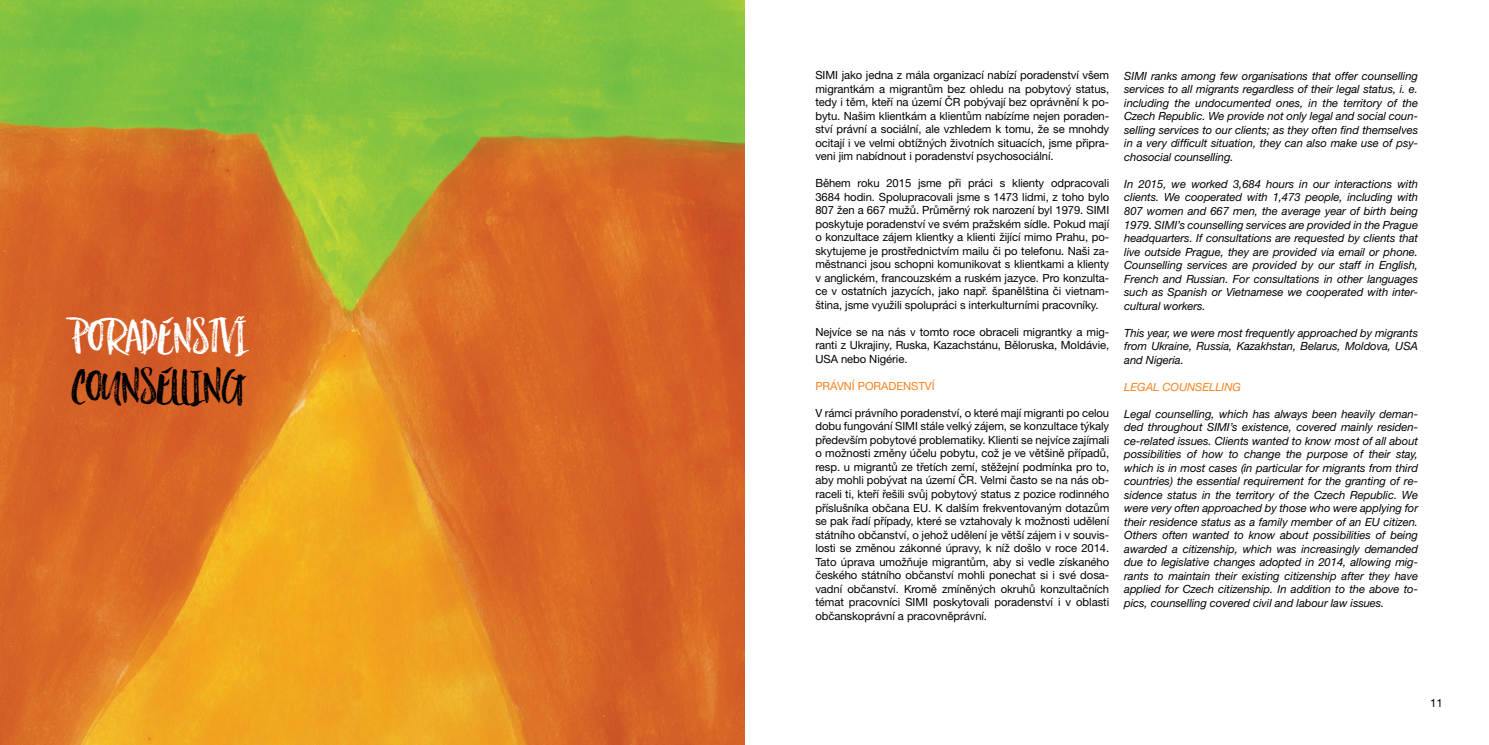
<style>
.page{position:relative;width:1489px;height:745px;background:#fff}
.page>*{position:absolute;margin:0;border:0;box-sizing:border-box;transform-origin:0 0}
.t1{font:41.25px "Hello Lucky";letter-spacing:-.005em;color:#fff}
.t2{font:41.25px "Hello Lucky";letter-spacing:-.005em;color:#000}
.t3{font:11.38px "Helvetica Neue LT Pro";color:#000}
.t4{font:11.25px/13.5px "Helvetica Neue LT Pro";letter-spacing:-.005em;color:#000;text-align:justify}
.t5{font:italic 11.25px/13.5px "Helvetica Neue CE";letter-spacing:-.005em;color:#000;text-align:justify}
.t6{font:11.25px "Helvetica Neue LT Pro";letter-spacing:-.005em;color:#f58220}
.t7{font:italic 11.25px "Helvetica Neue CE";color:#f58220}
</style>
<div class="page">
<img style="left:0;top:0;width:744px;height:744px">
<h1 class="t1" style="left:71px;top:311px;width:178px">PORADENSTVÍ</h1>
<h1 class="t2" style="left:71px;top:360px;width:177px">COUNSELLING</h1>
<p class="t4" style="left:815px;top:68px;width:295px">SIMI jako jedna z mála organizací nabízí poradenství všem migrantkám a migrantům bez ohledu na pobytový status, tedy i těm, kteří na území ČR pobývají bez oprávnění k po&shy;bytu. Našim klientkám a klientům nabízíme nejen poraden&shy;ství právní a sociální, ale vzhledem k tomu, že se mnohdy ocitají i ve velmi obtížných životních situacích, jsme připra&shy;veni jim nabídnout i poradenství psychosociální.</p>
<p class="t4" style="left:815px;top:176px;width:296px">Během roku 2015 jsme při práci s klienty odpracovali 3684 hodin. Spolupracovali jsme s 1473 lidmi, z toho bylo 807 žen a 667 mužů. Průměrný rok narození byl 1979. SIMI poskytuje poradenství ve svém pražském sídle. Pokud mají o konzultace zájem klientky a klienti žijící mimo Prahu, po&shy;skytujeme je prostřednictvím mailu či po telefonu. Naši za&shy;městnanci jsou schopni komunikovat s klientkami a klienty v anglickém, francouzském a ruském jazyce. Pro konzulta&shy;ce v ostatních jazycích, jako např. španělština či vietnam&shy;ština, jsme využili spolupráci s interkulturními pracovníky.</p>
<p class="t4" style="left:815px;top:324px;width:295px">Nejvíce se na nás v tomto roce obraceli migrantky a mig&shy;ranti z Ukrajiny, Ruska, Kazachstánu, Běloruska, Moldávie, USA nebo Nigérie.</p>
<p class="t6" style="left:815px;top:378px;width:74px">Právní po rade</p>
<p class="t6" style="left:903px;top:378px;width:33px">nství</p>
<p class="t4" style="left:815px;top:405px;width:296px">V rámci právního poradenství, o které mají migranti po celou dobu fungování SIMI stále velký zájem, se konzultace týkaly především pobytové problematiky. Klienti se nejvíce zajímali o možnosti změny účelu pobytu, což je ve většině případů, resp. u migrantů ze třetích zemí, stěžejní podmínka pro to, aby mohli pobývat na území ČR. Velmi často se na nás ob&shy;raceli ti, kteří řešili svůj pobytový status z pozice rodinného příslušníka občana EU. K dalším frekventovaným dotazům se pak řadí případy, které se vztahovaly k možnosti udělení státního občanství, o jehož udělení je větší zájem i v souvis&shy;losti se změnou zákonné úpravy, k níž došlo v roce 2014.<br>Tato úprava umožňuje migrantům, aby si vedle získaného českého státního občanství mohli ponechat si i své dosa&shy;vadní občanství. Kromě zmíněných okruhů konzultačních témat pracovníci SIMI poskytovali poradenství i v oblasti občanskoprávní a pracovněprávní.</p>
<p class="t5" style="left:1124px;top:69px;width:295px">SIMI ranks among few organisations that offer counselling services to all migrants regardless of their legal status, i. e. including the undocumented ones, in the territory of the Czech Republic. We provide not only legal and social coun&shy;selling services to our clients; as they often find themselves in a very difficult situation, they can also make use of psy&shy;chosocial counselling.</p>
<p class="t5" style="left:1124px;top:177px;width:295px">In 2015, we worked 3,684 hours in our interactions with clients. We cooperated with 1,473 people, including with 807 women and 667 men, the average year of birth being 1979. SIMI’s counselling services are provided in the Prague headquarters. If consultations are requested by clients that live outside Prague, they are provided via email or phone.<br>Counselling services are provided by our staff in English, French and Russian. For consultations in other languages such as Spanish or Vietnamese we cooperated with inter&shy;cultural workers.</p>
<p class="t5" style="left:1124px;top:326px;width:295px">This year, we were most frequently approached by migrants from Ukraine, Russia, Kazakhstan, Belarus, Moldova, USA and Nigeria.</p>
<p class="t7" style="left:1124px;top:380px;width:15px">Legal</p>
<p class="t7" style="left:1162px;top:380px;width:25px">counselling</p>
<p class="t5" style="left:1124px;top:407px;width:295px">Legal counselling, which has always been heavily deman&shy;ded throughout SIMI’s existence, covered mainly residen&shy;ce-related issues. Clients wanted to know most of all about possibilities of how to change the purpose of their stay, which is in most cases (in particular for migrants from third countries) the essential requirement for the granting of re&shy;sidence status in the territory of the Czech Republic. We were very often approached by those who were applying for their residence status as a family member of an EU citizen.<br>Others often wanted to know about possibilities of being awarded a citizenship, which was increasingly demanded due to legislative changes adopted in 2014, allowing mig&shy;rants to maintain their existing citizenship after they have applied for Czech citizenship. In addition to the above to&shy;pics, counselling covered civil and labour law issues.</p>
<p class="t3" style="left:1429px;top:695px;width:14px">11</p>
</div>
